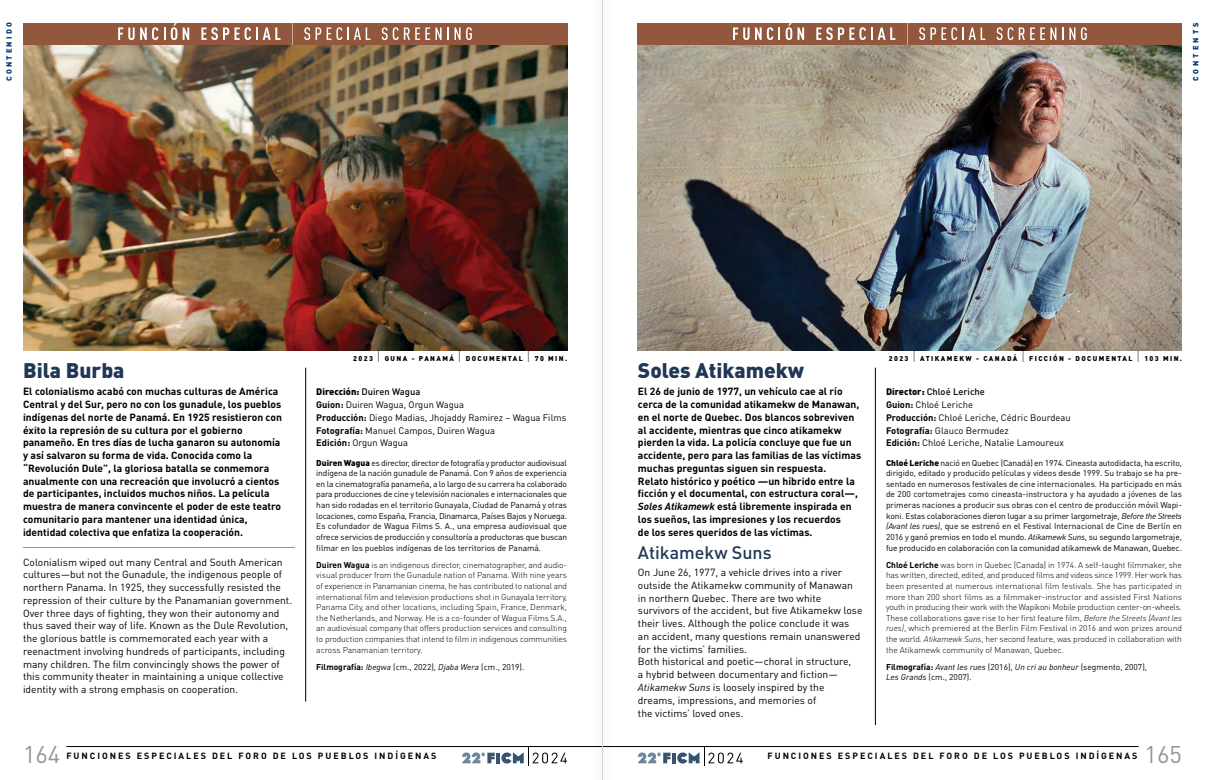
<style>
.page{position:relative;width:1205px;height:780px;background:#fff}
.page>*{position:absolute;margin:0;border:0;box-sizing:border-box;transform-origin:0 0}
.t1{font:23.88px "DIN Pro";color:#939598}
.t2{font:900 20.88px "DIN Pro";color:#203855}
.t3{font:500 17.88px "DIN Pro";color:#203855}
.t4{font:700 10.25px/12.8px "DIN Pro";color:#000}
.t5{font:10.25px/12.8px "DIN Pro";color:#000}
.t6{font:9.38px/12.8px "DIN Pro";color:#000}
.t7{font:700 9px "DIN Pro";letter-spacing:.22em;color:#000}
.t8{font:8.5px/10.6px "DIN Pro";letter-spacing:-.01em;color:#000;text-align:justify}
.t9{font:300 8.5px/10.6px "DIN Pro";letter-spacing:-.005em;color:#000;text-align:justify}
.t10{font:italic 8.5px "DIN";color:#000}
.t11{font:900 7.5px "DIN Pro";letter-spacing:.295em;color:#003976}
.t12{font:900 7.5px "DIN Pro";letter-spacing:.4em;color:#003976}
.t13{font:900 7px "DIN Pro";letter-spacing:.2em;color:#000}
.s1{font-weight:300;font-size:13.5px}
.s2{font-weight:900}
.s3{font-weight:500}
.s4{font-weight:700}
.s5{font-family:"DIN";font-style:italic}
.s6{font-family:"DIN Pro";font-weight:700;font-style:normal}
.s7{font-family:"DIN Pro";font-style:normal}
</style>
<div class="page">
<hr style="left:496px;top:752px;width:4px;height:11px;background:#34546f">
<svg style="left:462px;top:752px;width:33px;height:11px"></svg>
<svg style="left:501px;top:747px;width:66px;height:18px"></svg>
<hr style="left:672px;top:752px;width:4px;height:11px;background:#34546f">
<svg style="left:638px;top:752px;width:32px;height:11px"></svg>
<svg style="left:677px;top:747px;width:66px;height:18px"></svg>
<hr style="left:66px;top:746px;width:536px;height:1px;background:#000">
<hr style="left:602px;top:746px;width:536px;height:1px;background:#000">
<hr style="left:23px;top:547px;width:272px;height:1px;background:#939598">
<hr style="left:305px;top:367px;width:1px;height:334px;background:#000">
<img style="left:23px;top:44px;width:544px;height:306px">
<div style="left:23px;top:23px;width:544px;height:21px;background:#92583d"></div>
<svg style="left:292px;top:23px;width:1px;height:21px"></svg>
<svg style="left:304px;top:27px;width:17px;height:13px"></svg>
<svg style="left:327px;top:27px;width:43px;height:13px"></svg>
<svg style="left:382px;top:27px;width:59px;height:13px"></svg>
<svg style="left:447px;top:27px;width:13px;height:13px"></svg>
<svg style="left:466px;top:27px;width:6px;height:13px"></svg>
<svg style="left:118px;top:27px;width:40px;height:13px"></svg>
<svg style="left:183px;top:27px;width:6px;height:13px"></svg>
<svg style="left:201px;top:27px;width:79px;height:13px"></svg>
<svg style="left:164px;top:23px;width:13px;height:17px"></svg>
<hr style="left:875px;top:367px;width:1px;height:358px;background:#000">
<img style="left:638px;top:44px;width:544px;height:306px">
<div style="left:638px;top:23px;width:544px;height:21px;background:#92583d"></div>
<svg style="left:907px;top:23px;width:1px;height:21px"></svg>
<svg style="left:919px;top:27px;width:66px;height:13px"></svg>
<svg style="left:996px;top:27px;width:17px;height:13px"></svg>
<svg style="left:1019px;top:27px;width:37px;height:13px"></svg>
<svg style="left:1062px;top:27px;width:1px;height:13px"></svg>
<svg style="left:1069px;top:27px;width:6px;height:13px"></svg>
<svg style="left:1081px;top:27px;width:6px;height:13px"></svg>
<svg style="left:733px;top:27px;width:16px;height:13px"></svg>
<svg style="left:755px;top:27px;width:6px;height:13px"></svg>
<svg style="left:816px;top:27px;width:79px;height:13px"></svg>
<svg style="left:767px;top:23px;width:37px;height:17px"></svg>
<div style="left:591px;top:0;width:23px;height:780px;background:#fbfbfb"></div>
<hr style="left:602px;top:0;width:1px;height:780px;background:#d1d3d4">
<p class="t11" style="left:4px;top:81px;width:60px;rotate:-90deg">CONTENIDO</p>
<p class="t12" style="left:1191px;top:81px;width:60px;rotate:-90deg">CONTENTS</p>
<h2 class="t2" style="left:23px;top:356px;width:103px">Bila Burba</h2>
<p class="t4" style="left:23px;top:385px;width:260px">El colonialismo acabó con muchas culturas de América Central y del Sur, pero no con los gunadule, los pueblos indígenas del norte de Panamá. En 1925 resistieron con éxito la represión de su cultura por el gobierno panameño. En tres días de lucha ganaron su autonomía y así salvaron su forma de vida. Conocida como la “Revolución Dule”, la gloriosa batalla se conmemora anualmente con una recreación que involucró a cientos de participantes, incluidos muchos niños. La película muestra de manera convincente el poder de este teatro comunitario para mantener una identidad única, identidad colectiva que enfatiza la cooperación.</p>
<p class="t5" style="left:23px;top:555px;width:271px">Colonialism wiped out many Central and South American cultures—but not the Gunadule, the indigenous people of northern Panama. In 1925, they successfully resisted the repression of their culture by the Panamanian government.<br>Over three days of fighting, they won their autonomy and thus saved their way of life. Known as the Dule Revolution, the glorious battle is commemorated each year with a reenactment involving hundreds of participants, including many children. The film convincingly shows the power of this community theater in maintaining a unique collective identity with a strong emphasis on cooperation.</p>
<p class="t13" style="left:353px;top:354px;width:215px">2023 <span class="s1">|</span> GUNA - PANAMÁ <span class="s1">|</span> DOCUMENTAL <span class="s1">|</span> 70 MIN.</p>
<p class="t6" style="left:316px;top:385px;width:251px"><span class="s2">Dirección:</span> <span class="s3">Duiren Wagua<br></span><span class="s4">Guion:</span> Duiren Wagua, Orgun Wagua<br><span class="s4">Producción:</span> Diego Madias, Jhojaddy Ramirez – Wagua Films <span class="s4">Fotografía:</span> Manuel Campos, Duiren Wagua<br><span class="s4">Edición:</span> Orgun Wagua</p>
<p class="t8" style="left:316px;top:457px;width:252px"><span class="s2">Duiren Wagua</span> es director, director de fotografía y productor audiovisual indígena de la nación gunadule de Panamá. Con 9 años de experiencia en la cinematografía panameña, a lo largo de su carrera ha colaborado para producciones de cine y televisión nacionales e internacionales que han sido rodadas en el territorio Gunayala, Ciudad de Panamá y otras locaciones, como España, Francia, Dinamarca, Países Bajos y Noruega.<br>Es cofundador de Wagua Films S. A., una empresa audiovisual que ofrece servicios de producción y consultoría a productoras que buscan filmar en los pueblos indígenas de los territorios de Panamá.</p>
<p class="t9" style="left:316px;top:559px;width:252px"><span class="s4">Duiren Wagua</span> is an indigenous director, cinematographer, and audio&shy;visual producer from the Gunadule nation of Panama. With nine years of experience in Panamanian cinema, he has contributed to national and international film and television productions shot in Gunayala territory, Panama City, and other locations, including Spain, France, Denmark, the Netherlands, and Norway. He is a co-founder of Wagua Films S.A., an audiovisual company that offers production services and consulting to production companies that intend to film in indigenous communities across Panamanian territory.</p>
<p class="t8" style="left:316px;top:661px;width:210px"><span class="s4">Filmografía:</span> <span class="s5">Ibegwa</span> (cm., 2022), <span class="s5">Djaba Wera</span> (cm., 2019).</p>
<h2 class="t2" style="left:638px;top:356px;width:168px">Soles Atikamekw</h2>
<p class="t4" style="left:638px;top:385px;width:225px">El 26 de junio de 1977, un vehículo cae al río cerca de la comunidad atikamekw de Manawan, en el norte de Quebec. Dos blancos sobreviven al accidente, mientras que cinco atikamekw pierden la vida. La policía concluye que fue un accidente, pero para las familias de las víctimas muchas preguntas siguen sin respuesta.<br>Relato histórico y poético —un híbrido entre la ficción y el documental, con estructura coral—, <span class="s5">Soles Atikamewk</span> está libremente inspirada en los sueños, las impresiones y los recuerdos<br>de los seres queridos de las víctimas.</p>
<h3 class="t3" style="left:638px;top:540px;width:135px">Atikamekw Suns</h3>
<p class="t5" style="left:638px;top:565px;width:226px">On June 26, 1977, a vehicle drives into a river outside the Atikamekw community of Manawan in northern Quebec. There are two white survivors of the accident, but five Atikamekw lose their lives. Although the police conclude it was an accident, many questions remain unanswered for the victims’ families.<br>Both historical and poetic—choral in structure,<br>a hybrid between documentary and fiction— <span class="s5">Atikamekw Suns</span> is loosely inspired by the dreams, impressions, and memories of<br>the victims’ loved ones.</p>
<p class="t13" style="left:889px;top:354px;width:295px">2023 <span class="s1">|</span> ATIKAMEKW - CANADÁ <span class="s1">|</span> FICCIÓN - DOCUMENTAL <span class="s1">|</span> 103 MIN.</p>
<p class="t6" style="left:886px;top:385px;width:186px"><span class="s2">Director:</span> <span class="s3">Chloé Leriche<br></span><span class="s4">Guion:</span> Chloé Leriche<br><span class="s4">Producción:</span> Chloé Leriche, Cédric Bourdeau<br><span class="s4">Fotografía:</span> Glauco Bermudez<br><span class="s4">Edición:</span> Chloé Leriche, Natalie Lamoureux</p>
<p class="t8" style="left:886px;top:457px;width:297px"><span class="s2">Chloé Leriche</span> nació en Quebec (Canadá) en 1974. Cineasta autodidacta, ha escrito, dirigido, editado y producido películas y videos desde 1999. Su trabajo se ha pre&shy;sentado en numerosos festivales de cine internacionales. Ha participado en más de 200 cortometrajes como cineasta-instructora y ha ayudado a jóvenes de las primeras naciones a producir sus obras con el centro de producción móvil Wapi&shy;koni. Estas colaboraciones dieron lugar a su primer largometraje, <span class="s5">Before the Streets (Avant les rues)</span>, que se estrenó en el Festival Internacional de Cine de Berlín en 2016 y ganó premios en todo el mundo. <span class="s5">Atikamewk Suns</span>, su segundo largometraje, fue producido en colaboración con la comunidad atikamewk de Manawan, Quebec.</p>
<p class="t9" style="left:886px;top:559px;width:297px"><span class="s4">Chloé Leriche</span> was born in Quebec (Canada) in 1974. A self-taught filmmaker, she has written, directed, edited, and produced films and videos since 1999. Her work has been presented at numerous international film festivals. She has participated in more than 200 short films as a filmmaker-instructor and assisted First Nations youth in producing their work with the Wapikoni Mobile production center-on-wheels.<br>These collaborations gave rise to her first feature film, <span class="s5">Before the Streets (Avant les rues)</span>, which premiered at the Berlin Film Festival in 2016 and won prizes around the world. <span class="s5">Atikamewk Suns</span>, her second feature, was produced in collaboration with the Atikamewk community of Manawan, Quebec.</p>
<p class="t10" style="left:886px;top:661px;width:263px"><span class="s6">Filmografía:</span> Avant les rues <span class="s7">(2016),</span> Un cri au bonheur <span class="s7">(segmento, 2007),</span></p>
<p class="t8" style="left:886px;top:671px;width:87px"><span class="s5">Les Grands</span> (cm., 2007).</p>
<h1 class="t1" style="left:23px;top:738px;width:39px">164</h1>
<p class="t7" style="left:66px;top:749px;width:371px">FUNCIONES ESPECIALES DEL FORO DE LOS PUEBLOS INDÍGENAS</p>
<p class="t7" style="left:767px;top:749px;width:371px">FUNCIONES ESPECIALES DEL FORO DE LOS PUEBLOS INDÍGENAS</p>
<h1 class="t1" style="left:1144px;top:738px;width:39px">165</h1>
</div>
